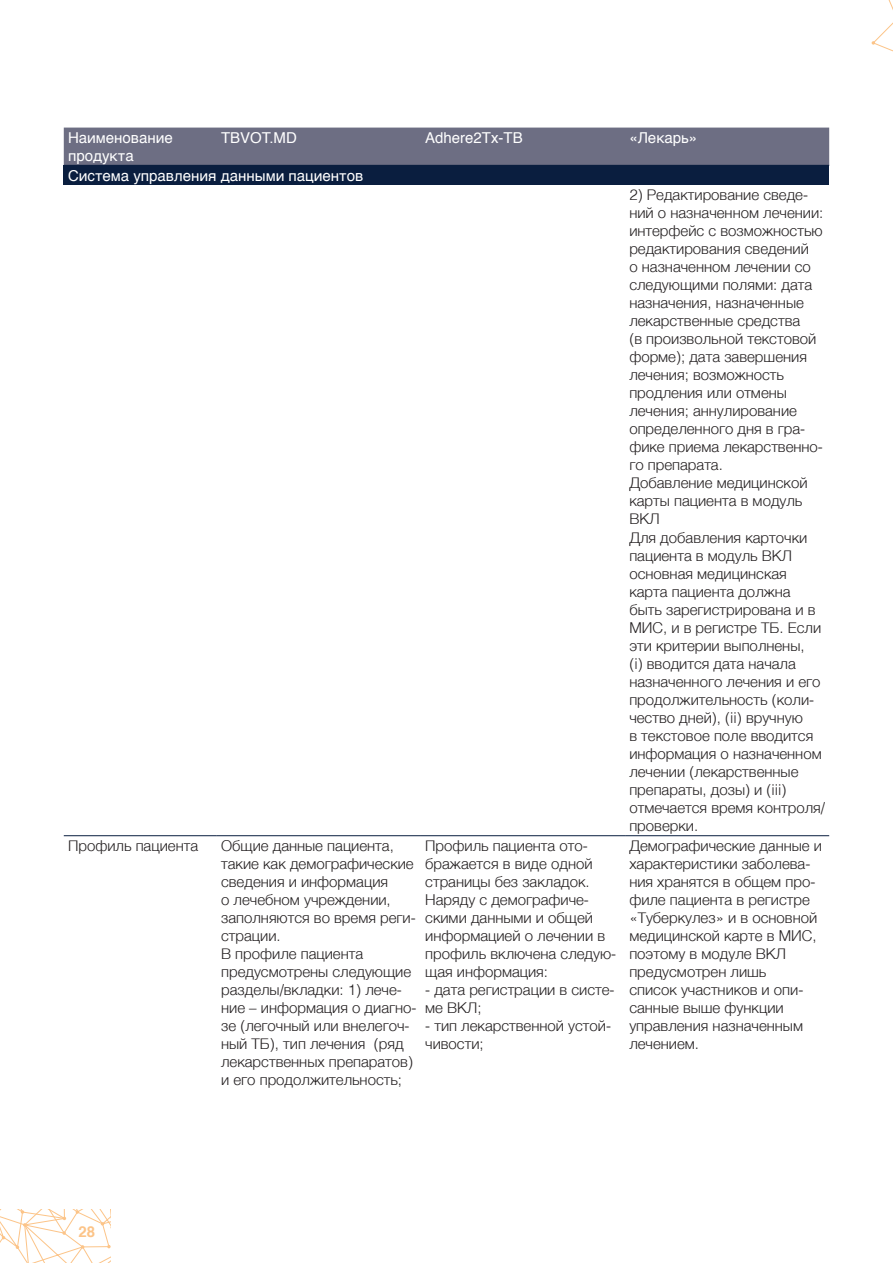
<style>
.page{position:relative;width:893px;height:1263px;background:#fff}
.page>*{position:absolute;margin:0;border:0;box-sizing:border-box;transform-origin:0 0}
.testo-tabella-10pt{font:300 15px/18px "Helvetica";color:#231f20}
.testo-tabella-10pt-2{font:15px/18px "Helvetica";color:#fff}
.t1{font:700 15px "Helvetica";color:#fcc488}
</style>
<div class="page">
<svg style="left:871px;top:0;width:22px;height:52px"></svg>
<svg style="left:0;top:1210px;width:111px;height:53px"></svg>
<div style="left:64px;top:128px;width:765px;height:37px;background:#6d6e83"></div>
<div style="left:64px;top:165px;width:765px;height:20px;background:#0a1e3f"></div>
<hr style="left:64px;top:835px;width:153px;height:1px;background:#0a1e3f">
<hr style="left:217px;top:835px;width:204px;height:1px;background:#0a1e3f">
<hr style="left:421px;top:835px;width:204px;height:1px;background:#0a1e3f">
<hr style="left:625px;top:835px;width:204px;height:1px;background:#0a1e3f">
<p class="testo-tabella-10pt-2" style="left:68px;top:129px;width:106px">Наименование продукта</p>
<p class="testo-tabella-10pt-2" style="left:221px;top:129px;width:77px">TBVOT.MD</p>
<p class="testo-tabella-10pt-2" style="left:425px;top:129px;width:99px">Adhere2Tx-TB</p>
<p class="testo-tabella-10pt-2" style="left:629px;top:129px;width:69px">«Лекарь»</p>
<p class="testo-tabella-10pt-2" style="left:68px;top:167px;width:297px">Система управления данными пациентов</p>
<p class="testo-tabella-10pt" style="left:629px;top:185px;width:195px">2) Редактирование сведе&shy;ний о назначенном лечении:</p>
<p class="testo-tabella-10pt" style="left:629px;top:221px;width:195px">интерфейс с возможностью редактирования сведений<br>о назначенном лечении со следующими полями: дата назначения, назначенные лекарственные средства<br>(в произвольной текстовой форме); дата завершения лечения; возможность продления или отмены лечения; аннулирование определенного дня в гра&shy;фике приема лекарственно&shy;го препарата.</p>
<p class="testo-tabella-10pt" style="left:629px;top:473px;width:180px">Добавление медицинской карты пациента в модуль<br>ВКЛ</p>
<p class="testo-tabella-10pt" style="left:629px;top:528px;width:197px">Для добавления карточки пациента в модуль ВКЛ основная медицинская карта пациента должна быть зарегистрирована и в<br>МИС, и в регистре ТБ. Если эти критерии выполнены,<br>(i) вводится дата начала назначенного лечения и его продолжительность (коли&shy;чество дней), (ii) вручную<br>в текстовое поле вводится информация о назначенном лечении (лекарственные препараты, дозы) и (iii) отмечается время контроля/ проверки.</p>
<p class="testo-tabella-10pt" style="left:68px;top:835px;width:132px">Профиль пациента</p>
<p class="testo-tabella-10pt" style="left:221px;top:835px;width:196px">Общие данные пациента, такие как демографические сведения и информация<br>о лечебном учреждении, заполняются во время реги&shy;страции.</p>
<p class="testo-tabella-10pt" style="left:221px;top:943px;width:197px">В профиле пациента предусмотрены следующие разделы/вкладки: 1) лече&shy;ние – информация о диагно&shy;зе (легочный или внелегоч&shy;ный ТБ), тип лечения (ряд лекарственных препаратов) и его продолжительность;</p>
<p class="testo-tabella-10pt" style="left:425px;top:835px;width:193px">Профиль пациента ото&shy;бражается в виде одной страницы без закладок.<br>Наряду с демографиче&shy;скими данными и общей информацией о лечении в профиль включена следую&shy;щая информация:</p>
<p class="testo-tabella-10pt" style="left:425px;top:979px;width:191px">- дата регистрации в систе&shy;ме ВКЛ;</p>
<p class="testo-tabella-10pt" style="left:425px;top:1015px;width:187px">- тип лекарственной устой&shy;чивости;</p>
<p class="testo-tabella-10pt" style="left:629px;top:835px;width:194px">Демографические данные и характеристики заболева&shy;ния хранятся в общем про&shy;филе пациента в регистре «Туберкулез» и в основной медицинской карте в МИС, поэтому в модуле ВКЛ предусмотрен лишь</p>
<p class="testo-tabella-10pt" style="left:629px;top:979px;width:176px">список участников и опи&shy;санные выше функции управления назначенным лечением.</p>
<p class="t1" style="left:78px;top:1220px;width:18px">28</p>
</div>
